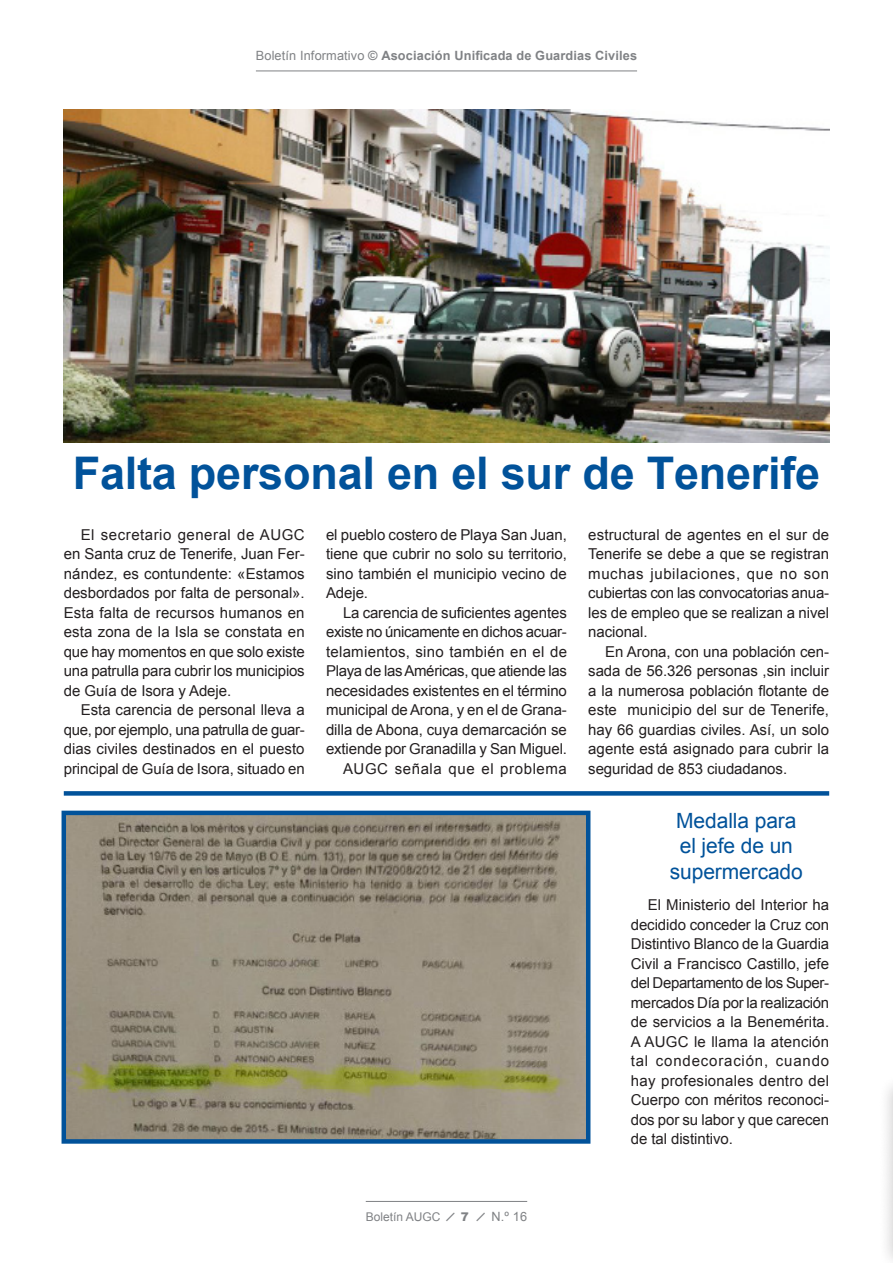
<style>
.page{position:relative;width:893px;height:1263px;background:#fff}
.page>*{position:absolute;margin:0;border:0;box-sizing:border-box;transform-origin:0 0}
.Titular_Centrado{font:700 45px "Arial";letter-spacing:-.005em;color:#01529a}
.Titular_Centrado-2{font:21px/25.2px "Arial";letter-spacing:-.005em;color:#01529a;text-align:center}
.Texto{font:15px/19.5px "Arial";letter-spacing:-.005em;color:#231f20;text-align:justify}
.Texto-2{font:15px "Arial";letter-spacing:.04em;color:#231f20}
.t1{font:700 12.75px "Arial";letter-spacing:.01em;color:#808285}
.t2{font:12px "Arial";color:#808285}
.s1{font-weight:400}
.s2{font-size:18px}
.s3{font-weight:900}
.s4{font-size:12.75px}
</style>
<div class="page">
<hr style="left:366px;top:1201px;width:161px;height:1px;background:#808285">
<hr style="left:256px;top:71px;width:381px;height:1px;background:#808285">
<img style="left:64px;top:109px;width:765px;height:333px">
<div style="left:878px;top:1074px;width:15px;height:189px;background:#231f20;opacity:.25"></div>
<hr style="left:892px;top:1093px;width:1px;height:168px;background:#007cc2">
<img style="left:67px;top:816px;width:518px;height:323px">
<div style="left:62px;top:811px;width:528px;height:333px;border:4px solid #01529a"></div>
<div style="left:64px;top:791px;width:765px;height:5px;background:#01529a"></div>
<p class="t1" style="left:256px;top:47px;width:383px"><span class="s1">Boletín Informativo</span> © Asociación Unificada de Guardias Civiles</p>
<p class="Titular_Centrado" style="left:73px;top:443px;width:749px">Falta personal en el sur de Tenerife</p>
<p class="Texto" style="left:64px;top:525px;width:242px;text-indent:17px">El secretario general de AUGC en Santa cruz de Tenerife, Juan Fer&shy;nández, es contundente: «Estamos desbordados por falta de personal».<br>Esta falta de recursos humanos en esta zona de la Isla se constata en que hay momentos en que solo existe una patrulla para cubrir los municipios de Guía de Isora y Adeje.</p>
<p class="Texto" style="left:64px;top:700px;width:243px;text-indent:17px">Esta carencia de personal lleva a que, por ejemplo, una patrulla de guar&shy;dias civiles destinados en el puesto principal de Guía de Isora, situado en</p>
<p class="Texto" style="left:326px;top:525px;width:242px">el pueblo costero de Playa San Juan, tiene que cubrir no solo su territorio, sino también el municipio vecino de Adeje.</p>
<p class="Texto" style="left:326px;top:603px;width:243px;text-indent:17px">La carencia de suficientes agentes existe no únicamente en dichos acuar&shy;telamientos, sino también en el de Playa de las Américas, que atiende las necesidades existentes en el término municipal de Arona, y en el de Grana&shy;dilla de Abona, cuya demarcación se extiende por Granadilla y San Miguel.</p>
<p class="Texto-2" style="left:343px;top:759px;width:225px">AUGC señala que el problema</p>
<p class="Texto" style="left:588px;top:525px;width:243px">estructural de agentes en el sur de Tenerife se debe a que se registran muchas jubilaciones, que no son cubiertas con las convocatorias anua&shy;les de empleo que se realizan a nivel nacional.</p>
<p class="Texto" style="left:588px;top:642px;width:242px;text-indent:17px">En Arona, con una población cen&shy;sada de 56.326 personas ,sin incluir a la numerosa población flotante de este municipio del sur de Tenerife, hay 66 guardias civiles. Así, un solo agente está asignado para cubrir la seguridad de 853 ciudadanos.</p>
<p class="Titular_Centrado-2" style="left:670px;top:808px;width:135px">Medalla para el jefe de un supermercado</p>
<p class="Texto" style="left:631px;top:895px;width:200px;text-indent:17px">El Ministerio del Interior ha decidido conceder la Cruz con Distintivo Blanco de la Guardia Civil a Francisco Castillo, jefe del Departamento de los Super&shy;mercados Día por la realización de servicios a la Benemérita.<br>A AUGC le llama la atención tal condecoración, cuando hay profesionales dentro del Cuerpo con méritos reconoci&shy;dos por su labor y que carecen de tal distintivo.</p>
<p class="t2" style="left:366px;top:1209px;width:163px">Boletín AUGC <span class="s2">̷</span> <span class="s3">7</span> <span class="s2">̷</span> <span class="s4">N.º 16</span></p>
</div>
